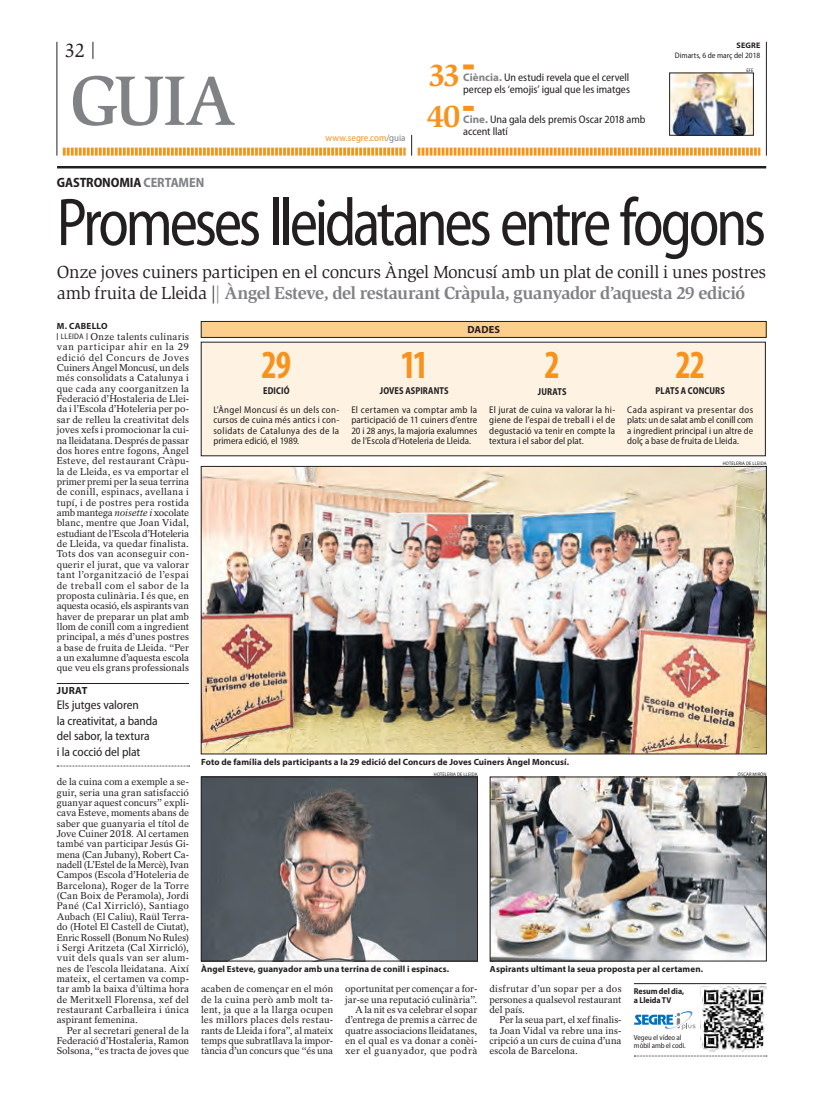
<style>
.page{position:relative;width:823px;height:1106px;background:#fff}
.page>*{position:absolute;margin:0;border:0;box-sizing:border-box;transform-origin:0 0}
.t1{font:500 72px "Slimbach Std";color:#808285}
.t2{font:semi-condensed 68px "Myriad Pro";letter-spacing:-.055em;color:#231f20;scale:.9 1}
.t3{font:700 condensed 40px "Myriad Pro";color:#f7931d;scale:.9 1}
.t4{font:700 32px "Slimbach Std";color:#f7931d}
.t5{font:20px "Slimbach Std";color:#231f20}
.t6{font:18px/21px "Slimbach Std";letter-spacing:-.02em;color:#231f20}
.t7{font:700 semi-condensed 13.5px "Myriad Pro";letter-spacing:-.005em;color:#231f20}
.t8{font:semi-condensed 12.5px/15.5px "Myriad Pro";letter-spacing:-.01em;color:#231f20}
.t9{font:semi-condensed 11px "Myriad Pro";letter-spacing:-.005em;color:#231f20}
.t10{font:700 10.4px "Myriad Pro";letter-spacing:.015em;color:#231f20}
.t11{font:700 semi-condensed 10px "Myriad Pro";letter-spacing:.015em;color:#231f20;scale:.9 1}
.t12{font:9.9px/10.3px "Rotation LT Std";letter-spacing:.005em;color:#231f20;text-align:justify}
.t13{font:semi-condensed 9.7px/10.3px "Myriad Pro";letter-spacing:.005em;color:#231f20;text-align:justify}
.t14{font:semi-condensed 9.7px "Myriad Pro";color:#f7931d}
.t15{font:700 9px "Myriad Pro";letter-spacing:.01em;color:#231f20}
.t16{font:700 semi-condensed 8.5px/9px "Myriad Pro";letter-spacing:-.005em;color:#231f20}
.t17{font:semi-condensed 8px "Myriad Pro";color:#231f20}
.t18{font:700 8px "Myriad Pro";letter-spacing:.02em;color:#231f20}
.t19{font:semi-condensed 7.5px/7.5px "Myriad Pro";letter-spacing:-.005em;color:#231f20}
.t20{font:semi-condensed 5px "Myriad Pro";letter-spacing:.02em;color:#231f20}
.s1{color:#808285}
.s2{font-weight:700;font-stretch:normal;color:#808285}
.s3{font-weight:700;color:#808285}
.s4{font-style:italic}
</style>
<div class="page">
<svg style="left:93px;top:42px;width:1px;height:17px"></svg>
<hr style="left:57px;top:42px;width:1px;height:114px;background:#231f20">
<hr style="left:765px;top:42px;width:1px;height:114px;background:#231f20">
<svg style="left:63px;top:148px;width:342px;height:8px"></svg>
<svg style="left:411px;top:135px;width:349px;height:21px"></svg>
<div style="left:463px;top:64px;width:10px;height:5px;background:#f7931d"></div>
<div style="left:463px;top:106px;width:10px;height:5px;background:#f7931d"></div>
<img style="left:671px;top:75px;width:80px;height:58px">
<div style="left:669px;top:73px;width:84px;height:62px;border:1px solid #231f20"></div>
<hr style="left:57px;top:166px;width:708px;height:2px;background:#231f20">
<hr style="left:633px;top:983px;width:132px;height:1px;background:#231f20">
<svg style="left:634px;top:1055px;width:132px;height:1px"></svg>
<img style="left:700px;top:986px;width:65px;height:65px">
<svg style="left:634px;top:1011px;width:61px;height:18px"></svg>
<img style="left:203px;top:778px;width:272px;height:181px">
<div style="left:201px;top:776px;width:276px;height:185px;border:1px solid #231f20"></div>
<img style="left:203px;top:468px;width:561px;height:284px">
<div style="left:201px;top:466px;width:565px;height:288px;border:1px solid #231f20"></div>
<img style="left:491px;top:778px;width:273px;height:181px">
<div style="left:489px;top:776px;width:277px;height:185px;border:1px solid #231f20"></div>
<div style="left:201px;top:342px;width:564px;height:114px;background:#fef2e3"></div>
<div style="left:201px;top:321px;width:564px;height:16px;background:#fdcf8c"></div>
<div style="left:201px;top:321px;width:565px;height:16px;border:1px solid #231f20"></div>
<hr style="left:57px;top:683px;width:132px;height:1px;background:#231f20">
<svg style="left:57px;top:765px;width:132px;height:1px"></svg>
<h3 class="t5" style="left:65px;top:39px;width:22px">32</h3>
<p class="t18" style="left:736px;top:40px;width:25px">SEGRE</p>
<p class="t17" style="left:674px;top:51px;width:87px">Dimarts, 6 de març del 2018</p>
<h1 class="t1" style="left:69px;top:57px;width:168px">GUIA</h1>
<h3 class="t7" style="left:57px;top:175px;width:149px">GASTRONOMIA <span class="s1">CERTAMEN</span></h3>
<p class="t14" style="left:325px;top:133px;width:81px">www.segre.com<span class="s1">/guia</span></p>
<h3 class="t4" style="left:428px;top:56px;width:33px">33</h3>
<p class="t9" style="left:463px;top:72px;width:167px"><span class="s2">Ciència.</span> Un estudi revela que el cervell</p>
<p class="t9" style="left:463px;top:84px;width:168px">percep els ‘emojis’ igual que les imatges</p>
<p class="t9" style="left:463px;top:113px;width:184px"><span class="s2">Cine.</span> Una gala dels premis Oscar 2018 amb</p>
<h3 class="t4" style="left:427px;top:98px;width:34px">40</h3>
<p class="t9" style="left:463px;top:125px;width:46px">accent llatí</p>
<p class="t20" style="left:746px;top:68px;width:8px">EFE</p>
<h2 class="t2" style="left:57px;top:185px;width:789px">Promeses lleidatanes entre fogons</h2>
<h3 class="t6" style="left:57px;top:261px;width:710px">Onze joves cuiners participen en el concurs Àngel Moncusí amb un plat de conill i unes postres amb fruita de Lleida |<span class="s3">| Àngel Esteve, del restaurant Cràpula, guanyador d’aquesta 29 edició</span></h3>
<p class="t15" style="left:57px;top:320px;width:52px">M. CABELLO</p>
<p class="t12" style="left:57px;top:331px;width:134px">❘ <sup>LLEIDA</sup> ❘ Onze talents culinaris van participar ahir en la 29 edició del Concurs de Joves Cuiners Àngel Moncusí, un dels més consolidats a Catalunya i que cada any coorganitzen la Federació d’Hostaleria de Llei&shy;da i l’Escola d’Hoteleria per po&shy;sar de relleu la creativitat dels joves xefs i promocionar la cui&shy;na lleidatana. Després de passar dos hores entre fogons, Àngel Esteve, del restaurant Cràpu&shy;la de Lleida, es va emportar el primer premi per la seua terrina de conill, espinacs, avellana i tupí, i de postres pera rostida amb mantega <span class="s4">noisette i</span> xocolate blanc, mentre que Joan Vidal, estudiant de l’Escola d’Hoteleria de Lleida, va quedar finalista.<br>Tots dos van aconseguir con&shy;querir el jurat, que va valorar tant l’organització de l’espai de treball com el sabor de la proposta culinària. I és que, en aquesta ocasió, els aspirants van haver de preparar un plat amb llom de conill com a ingredient principal, a més d’unes postres a base de fruita de Lleida. “Per a un exalumne d’aquesta escola que veu els grans professionals</p>
<p class="t10" style="left:57px;top:683px;width:32px">JURAT</p>
<p class="t8" style="left:57px;top:697px;width:102px">Els jutges valoren<br>la creativitat, a banda del sabor, la textura<br>i la cocció del plat</p>
<p class="t12" style="left:57px;top:776px;width:134px">de la cuina com a exemple a se&shy;guir, seria una gran satisfacció guanyar aquest concurs” expli&shy;cava Esteve, moments abans de saber que guanyaria el títol de Jove Cuiner 2018<span class="s4">.</span> Al certamen també van participar Jesús Gi&shy;mena (Can Jubany), Robert Ca&shy;nadell (L’Estel de la Mercè), Ivan Campos (Escola d’Hoteleria de Barcelona), Roger de la Torre (Can Boix de Peramola), Jordi Pané (Cal Xirricló), Santiago Aubach (El Caliu), Raül Terra&shy;do (Hotel El Castell de Ciutat), Enric Rossell (Bonum No Rules) i Sergi Aritzeta (Cal Xirricló), vuit dels quals van ser alum&shy;nes de l’escola lleidatana. Així mateix, el certamen va comp&shy;tar amb la baixa d’última hora de Meritxell Florensa, xef del restaurant Carballeira i única aspirant femenina.</p>
<p class="t12" style="left:57px;top:1025px;width:134px;text-indent:10px">Per al secretari general de la Federació d’Hostaleria, Ramon Solsona, “es tracta de joves que</p>
<h3 class="t3" style="left:261px;top:340px;width:34px">29</h3>
<p class="t11" style="left:263px;top:385px;width:31px">EDICIÓ</p>
<p class="t13" style="left:213px;top:405px;width:127px">L’Àngel Moncusí és un dels con&shy;cursos de cuina més antics i con&shy;solidats de Catalunya des de la primera edició, el 1989.</p>
<p class="t10" style="left:467px;top:323px;width:34px">DADES</p>
<h3 class="t3" style="left:400px;top:340px;width:33px">11</h3>
<p class="t11" style="left:379px;top:385px;width:78px">JOVES ASPIRANTS</p>
<p class="t13" style="left:351px;top:405px;width:127px">El certamen va comptar amb la participació de 11 cuiners d’entre 20 i 28 anys, la majoria exalumnes de l’Escola d’Hoteleria de Lleida.</p>
<h3 class="t3" style="left:544px;top:340px;width:19px">2</h3>
<p class="t11" style="left:537px;top:386px;width:33px">JURATS</p>
<p class="t13" style="left:489px;top:405px;width:127px">El jurat de cuina va valorar la hi&shy;giene de l’espai de treball i el de degustació va tenir en compte la textura i el sabor del plat.</p>
<h3 class="t3" style="left:675px;top:340px;width:34px">22</h3>
<p class="t11" style="left:655px;top:385px;width:78px">PLATS A CONCURS</p>
<p class="t13" style="left:627px;top:405px;width:127px">Cada aspirant va presentar dos plats: un de salat amb el conill com a ingredient principal i un altre de dolç a base de fruita de Lleida.</p>
<p class="t20" style="left:722px;top:461px;width:45px">HOTELERIA DE LLEIDA</p>
<p class="t15" style="left:201px;top:755px;width:369px">Foto de família dels participants a la 29 edició del Concurs de Joves Cuiners Àngel Moncusí.</p>
<p class="t20" style="left:433px;top:771px;width:45px">HOTELERIA DE LLEIDA</p>
<p class="t20" style="left:737px;top:771px;width:30px">ÒSCAR MIRÓN</p>
<p class="t15" style="left:201px;top:962px;width:249px">Àngel Esteve, guanyador amb una terrina de conill i espinacs.</p>
<p class="t15" style="left:489px;top:962px;width:214px">Aspirants ultimant la seua proposta per al certamen.</p>
<p class="t12" style="left:201px;top:983px;width:134px">acaben de començar en el món de la cuina però amb molt ta&shy;lent, ja que a la llarga ocupen les millors places dels restau&shy;rants de Lleida i fora”, al mateix temps que subratllava la impor&shy;tància d’un concurs que “és una</p>
<p class="t12" style="left:345px;top:983px;width:134px;text-align:right">oportunitat per començar a for&shy;jar-se una reputació culinària”.<br>A la nit es va celebrar el sopar d’entrega de premis a càrrec de quatre associacions lleidatanes, en el qual es va donar a conèi&shy;xer el guanyador<span class="s4">,</span> que podrà</p>
<p class="t12" style="left:489px;top:983px;width:134px">disfrutar d’un sopar per a dos persones a qualsevol restaurant del país.</p>
<p class="t12" style="left:489px;top:1014px;width:134px;text-indent:10px">Per la seua part, el xef finalis&shy;ta Joan Vidal va rebre una ins&shy;cripció a un curs de cuina d’una escola de Barcelona.</p>
<p class="t16" style="left:633px;top:987px;width:52px">Resum del dia, a Lleida TV</p>
<p class="t19" style="left:633px;top:1033px;width:53px">Vegeu el vídeo al mòbil amb el codi.</p>
</div>
